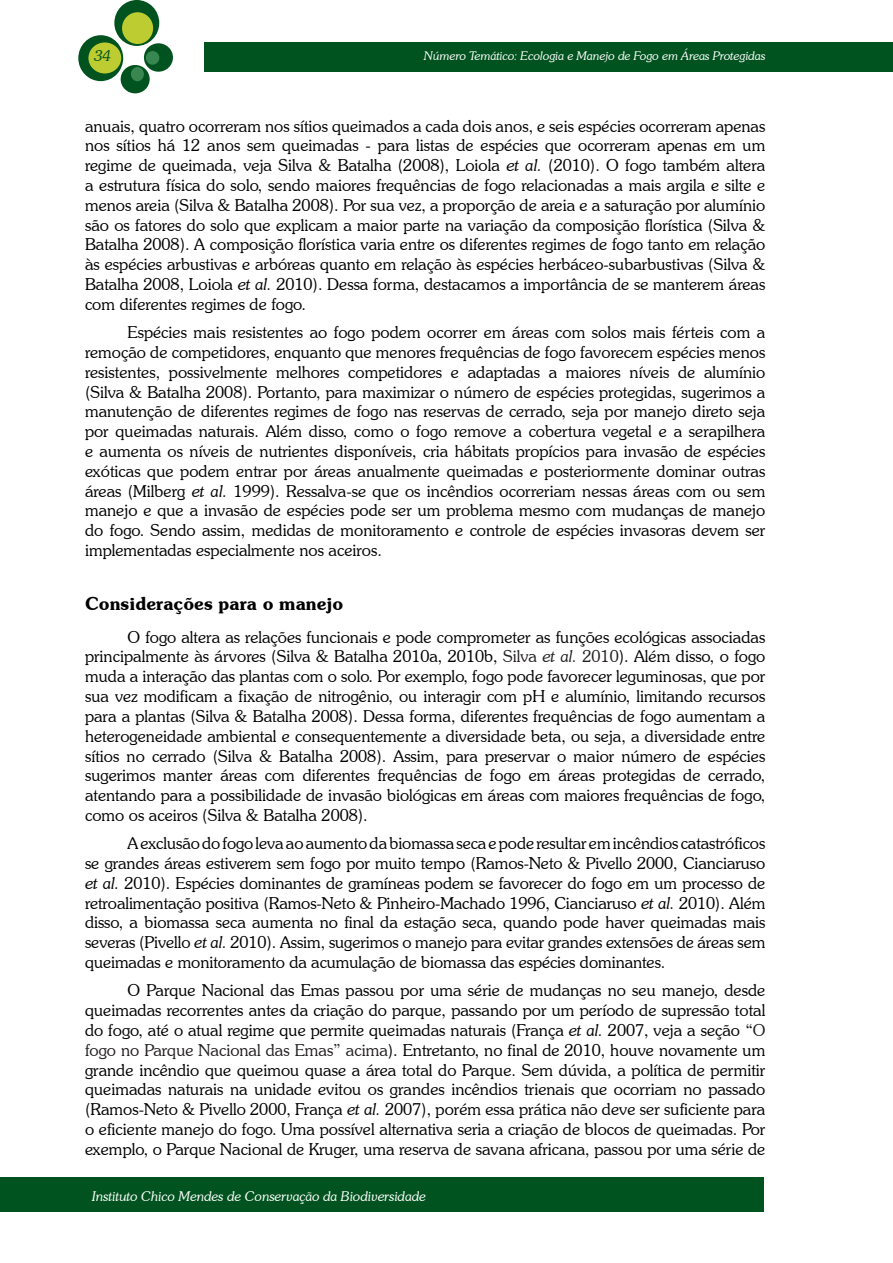
<style>
.page{position:relative;width:893px;height:1263px;background:#fff}
.page>*{position:absolute;margin:0;border:0;box-sizing:border-box;transform-origin:0 0}
.t1{font:600 18px "Souvenir IT Cby BT";color:#020001}
.t2{font:300 16.5px/19.8px "Souvenir IT Cby BT";color:#020001;text-align:justify}
.t3{font:italic 300 15px "Souvenir IT Cby BT";color:#00531e}
.t4{font:italic 300 13.5px "Souvenir IT Cby BT";color:#fff}
.t5{font:italic 300 12px "Souvenir IT Cby BT";color:#fff}
.s1{font-style:italic}
.s2{color:#231f20}
.s3{font-style:italic;color:#231f20}
</style>
<div class="page">
<div style="left:204px;top:43px;width:689px;height:29px;background:#00531e"></div>
<div style="left:114px;top:0;width:45px;height:46px;background:#00531e;border-radius:50%"></div>
<div style="left:78px;top:35px;width:45px;height:46px;background:#00531e;border-radius:50%"></div>
<div style="left:144px;top:43px;width:29px;height:29px;background:#00531e;border-radius:50%"></div>
<div style="left:121px;top:65px;width:29px;height:28px;background:#00531e;border-radius:50%"></div>
<div style="left:122px;top:12px;width:31px;height:32px;background:#bdcd31;border-radius:50%"></div>
<div style="left:88px;top:42px;width:33px;height:31px;background:#bdcd31;border-radius:50%"></div>
<div style="left:146px;top:51px;width:13px;height:14px;background:#388750;border-radius:50%"></div>
<div style="left:131px;top:67px;width:13px;height:14px;background:#388750;border-radius:50%"></div>
<div style="left:0;top:1178px;width:764px;height:34px;background:#00531e"></div>
<p class="t3" style="left:95px;top:46px;width:18px">34</p>
<p class="t5" style="left:424px;top:49px;width:343px">Número Temático: Ecologia e Manejo de Fogo em Áreas Protegidas</p>
<p class="t2" style="left:85px;top:116px;width:682px">anuais, quatro ocorreram nos sítios queimados a cada dois anos, e seis espécies ocorreram apenas nos sítios há 12 anos sem queimadas - para listas de espécies que ocorreram apenas em um regime de queimada, veja Silva &amp; Batalha (2008), Loiola <span class="s1">et al.</span> (2010). O fogo também altera a estrutura física do solo, sendo maiores frequências de fogo relacionadas a mais argila e silte e menos areia (Silva &amp; Batalha 2008). Por sua vez, a proporção de areia e a saturação por alumínio são os fatores do solo que explicam a maior parte na variação da composição florística (Silva &amp; Batalha 2008). A composição florística varia entre os diferentes regimes de fogo tanto em relação às espécies arbustivas e arbóreas quanto em relação às espécies herbáceo-subarbustivas (Silva &amp; Batalha 2008, Loiola <span class="s1">et al.</span> 2010). Dessa forma, destacamos a importância de se manterem áreas com diferentes regimes de fogo.</p>
<p class="t2" style="left:85px;top:322px;width:682px;text-indent:43px">Espécies mais resistentes ao fogo podem ocorrer em áreas com solos mais férteis com a remoção de competidores, enquanto que menores frequências de fogo favorecem espécies menos resistentes, possivelmente melhores competidores e adaptadas a maiores níveis de alumínio (Silva &amp; Batalha 2008). Portanto, para maximizar o número de espécies protegidas, sugerimos a manutenção de diferentes regimes de fogo nas reservas de cerrado, seja por manejo direto seja por queimadas naturais. Além disso, como o fogo remove a cobertura vegetal e a serapilhera e aumenta os níveis de nutrientes disponíveis, cria hábitats propícios para invasão de espécies exóticas que podem entrar por áreas anualmente queimadas e posteriormente dominar outras áreas (Milberg <span class="s1">et al.</span> 1999). Ressalva-se que os incêndios ocorreriam nessas áreas com ou sem manejo e que a invasão de espécies pode ser um problema mesmo com mudanças de manejo do fogo. Sendo assim, medidas de monitoramento e controle de espécies invasoras devem ser implementadas especialmente nos aceiros.</p>
<p class="t1" style="left:85px;top:592px;width:260px">Considerações para o manejo</p>
<p class="t2" style="left:85px;top:627px;width:682px;text-indent:43px">O fogo altera as relações funcionais e pode comprometer as funções ecológicas associadas principalmente às árvores (Silva &amp; Batalha 2010a, 2010b, <span class="s2">Silva</span> <span class="s3">et al.</span> <span class="s2">2010</span>). Além disso, o fogo muda a interação das plantas com o solo. Por exemplo, fogo pode favorecer leguminosas, que por sua vez modificam a fixação de nitrogênio, ou interagir com pH e alumínio, limitando recursos para a plantas (Silva &amp; Batalha 2008). Dessa forma, diferentes frequências de fogo aumentam a heterogeneidade ambiental e consequentemente a diversidade beta, ou seja, a diversidade entre sítios no cerrado (Silva &amp; Batalha 2008). Assim, para preservar o maior número de espécies sugerimos manter áreas com diferentes frequências de fogo em áreas protegidas de cerrado, atentando para a possibilidade de invasão biológicas em áreas com maiores frequências de fogo, como os aceiros (Silva &amp; Batalha 2008).</p>
<p class="t2" style="left:85px;top:833px;width:682px;text-indent:43px">A exclusão do fogo leva ao aumento da biomassa seca e pode resultar em incêndios catastróficos se grandes áreas estiverem sem fogo por muito tempo (Ramos-Neto &amp; Pivello 2000, Cianciaruso <span class="s1">et al.</span> 2010). Espécies dominantes de gramíneas podem se favorecer do fogo em um processo de retroalimentação positiva (Ramos-Neto &amp; Pinheiro-Machado 1996, Cianciaruso <span class="s1">et al.</span> 2010). Além disso, a biomassa seca aumenta no final da estação seca, quando pode haver queimadas mais severas (Pivello <span class="s1">et al.</span> 2010). Assim, sugerimos o manejo para evitar grandes extensões de áreas sem queimadas e monitoramento da acumulação de biomassa das espécies dominantes.</p>
<p class="t2" style="left:85px;top:980px;width:682px;text-indent:43px">O Parque Nacional das Emas passou por uma série de mudanças no seu manejo, desde queimadas recorrentes antes da criação do parque, passando por um período de supressão total do fogo, até o atual regime que permite queimadas naturais (França <span class="s1">et al.</span> 2007, veja a seção “<span class="s2">O fogo no Parque Nacional das Emas” acima</span>). Entretanto, no final de 2010, houve novamente um grande incêndio que queimou quase a área total do Parque. Sem dúvida, a política de permitir queimadas naturais na unidade evitou os grandes incêndios trienais que ocorriam no passado (Ramos-Neto &amp; Pivello 2000, França <span class="s1">et al.</span> 2007), porém essa prática não deve ser suficiente para o eficiente manejo do fogo. Uma possível alternativa seria a criação de blocos de queimadas. Por exemplo, o Parque Nacional de Kruger, uma reserva de savana africana, passou por uma série de</p>
<p class="t4" style="left:92px;top:1188px;width:335px">Instituto Chico Mendes de Conservação da Biodiversidade</p>
</div>
